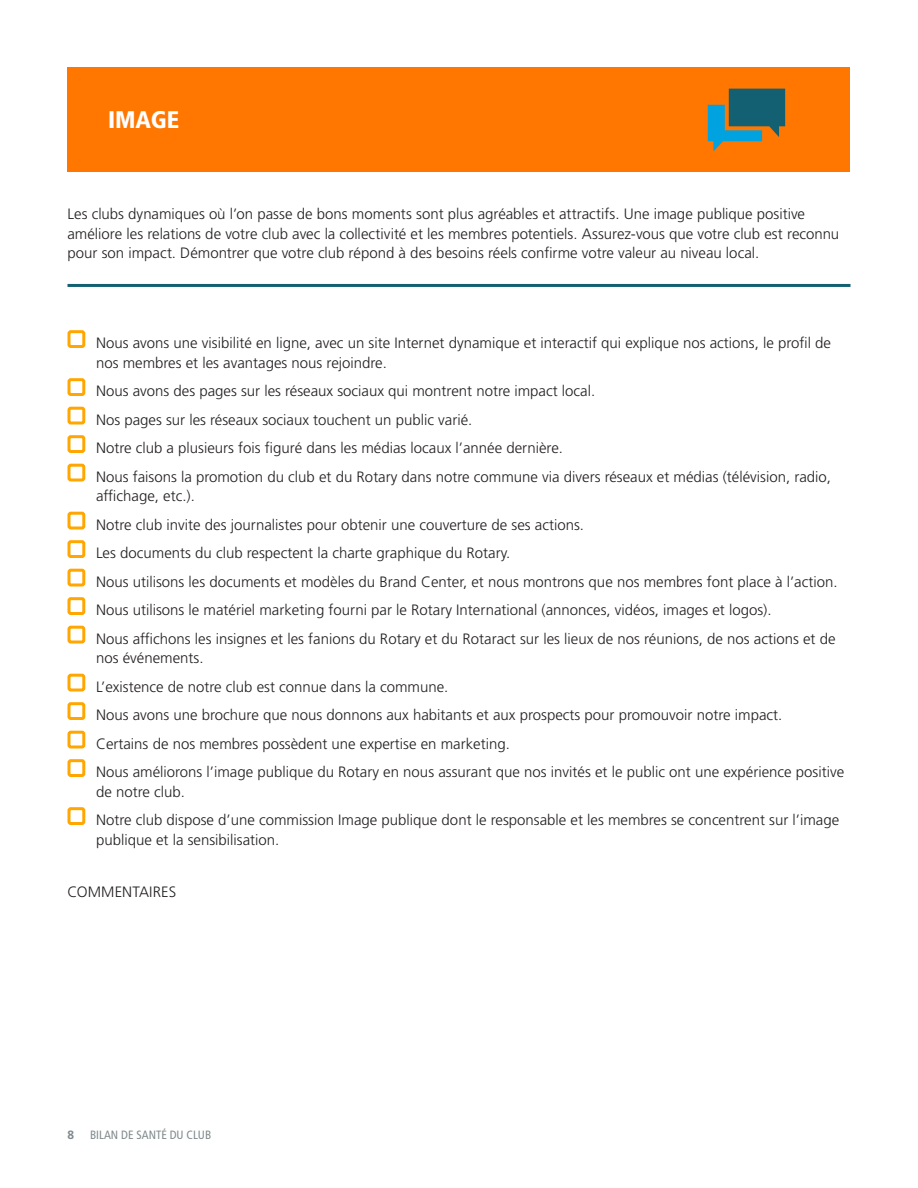
<style>
.page{position:relative;width:918px;height:1188px;background:#fff}
.page>*{position:absolute;margin:0;border:0;box-sizing:border-box;transform-origin:0 0}
.Head{font:900 condensed 24px "Frutiger LT Std";color:#fff}
.Checklist_Box{font:300 15px/19.5px "Frutiger LT Std";color:#231f20}
.Body{font:300 15px/19.5px "Frutiger LT Std";color:#231f20}
.t1{font:condensed 12px "Frutiger LT Std";color:#808a8d}
.t2{font:700 12px "Frutiger LT Std";color:#808a8d}
</style>
<div class="page">
<div style="left:68px;top:68px;width:782px;height:104px;background:#ff7600"></div>
<hr style="left:68px;top:284px;width:782px;height:3px;background:#136072">
<div style="left:67px;top:330px;width:18px;height:18px;border:3px solid #ffa700;border-radius:2px"></div>
<div style="left:67px;top:378px;width:18px;height:18px;border:3px solid #ffa700;border-radius:2px"></div>
<div style="left:67px;top:407px;width:18px;height:17px;border:3px solid #ffa700;border-radius:2px"></div>
<div style="left:67px;top:435px;width:18px;height:18px;border:3px solid #ffa700;border-radius:2px"></div>
<div style="left:67px;top:464px;width:18px;height:18px;border:3px solid #ffa700;border-radius:2px"></div>
<div style="left:67px;top:512px;width:18px;height:18px;border:3px solid #ffa700;border-radius:2px"></div>
<div style="left:67px;top:540px;width:18px;height:18px;border:3px solid #ffa700;border-radius:2px"></div>
<div style="left:67px;top:569px;width:18px;height:17px;border:3px solid #ffa700;border-radius:2px"></div>
<div style="left:67px;top:597px;width:18px;height:18px;border:3px solid #ffa700;border-radius:2px"></div>
<div style="left:67px;top:626px;width:18px;height:18px;border:3px solid #ffa700;border-radius:2px"></div>
<div style="left:67px;top:674px;width:18px;height:18px;border:3px solid #ffa700;border-radius:2px"></div>
<div style="left:67px;top:702px;width:18px;height:18px;border:3px solid #ffa700;border-radius:2px"></div>
<div style="left:67px;top:731px;width:18px;height:17px;border:3px solid #ffa700;border-radius:2px"></div>
<div style="left:67px;top:759px;width:18px;height:18px;border:3px solid #ffa700;border-radius:2px"></div>
<div style="left:67px;top:807px;width:18px;height:18px;border:3px solid #ffa700;border-radius:2px"></div>
<svg style="left:708px;top:89px;width:77px;height:63px"></svg>
<p class="Head" style="left:108px;top:105px;width:73px">IMAGE</p>
<p class="Body" style="left:68px;top:205px;width:773px">Les clubs dynamiques où l’on passe de bons moments sont plus agréables et attractifs. Une image publique positive améliore les relations de votre club avec la collectivité et les membres potentiels. Assurez-vous que votre club est reconnu pour son impact. Démontrer que votre club répond à des besoins réels confirme votre valeur au niveau local.</p>
<p class="Checklist_Box" style="left:96px;top:333px;width:737px">Nous avons une visibilité en ligne, avec un site Internet dynamique et interactif qui explique nos actions, le profil de nos membres et les avantages nous rejoindre.</p>
<p class="Checklist_Box" style="left:96px;top:381px;width:501px">Nous avons des pages sur les réseaux sociaux qui montrent notre impact local.</p>
<p class="Checklist_Box" style="left:96px;top:410px;width:378px">Nos pages sur les réseaux sociaux touchent un public varié.</p>
<p class="Checklist_Box" style="left:96px;top:438px;width:469px">Notre club a plusieurs fois figuré dans les médias locaux l’année dernière.</p>
<p class="Checklist_Box" style="left:96px;top:467px;width:737px">Nous faisons la promotion du club et du Rotary dans notre commune via divers réseaux et médias (télévision, radio, affichage, etc.).</p>
<p class="Checklist_Box" style="left:96px;top:515px;width:490px">Notre club invite des journalistes pour obtenir une couverture de ses actions.</p>
<p class="Checklist_Box" style="left:96px;top:543px;width:416px">Les documents du club respectent la charte graphique du Rotary.</p>
<p class="Checklist_Box" style="left:96px;top:572px;width:743px">Nous utilisons les documents et modèles du Brand Center, et nous montrons que nos membres font place à l’action.</p>
<p class="Checklist_Box" style="left:96px;top:600px;width:677px">Nous utilisons le matériel marketing fourni par le Rotary International (annonces, vidéos, images et logos).</p>
<p class="Checklist_Box" style="left:96px;top:629px;width:741px">Nous affichons les insignes et les fanions du Rotary et du Rotaract sur les lieux de nos réunions, de nos actions et de nos événements.</p>
<p class="Checklist_Box" style="left:96px;top:677px;width:354px">L’existence de notre club est connue dans la commune.</p>
<p class="Checklist_Box" style="left:96px;top:705px;width:688px">Nous avons une brochure que nous donnons aux habitants et aux prospects pour promouvoir notre impact.</p>
<p class="Checklist_Box" style="left:96px;top:734px;width:415px">Certains de nos membres possèdent une expertise en marketing.</p>
<p class="Checklist_Box" style="left:96px;top:762px;width:750px">Nous améliorons l’image publique du Rotary en nous assurant que nos invités et le public ont une expérience positive de notre club.</p>
<p class="Checklist_Box" style="left:96px;top:810px;width:745px">Notre club dispose d’une commission Image publique dont le responsable et les membres se concentrent sur l’image publique et la sensibilisation.</p>
<p class="Body" style="left:68px;top:882px;width:110px">COMMENTAIRES</p>
<p class="t2" style="left:68px;top:1127px;width:8px">8</p>
<p class="t1" style="left:90px;top:1128px;width:123px">BILAN DE SANTÉ DU CLUB</p>
</div>
